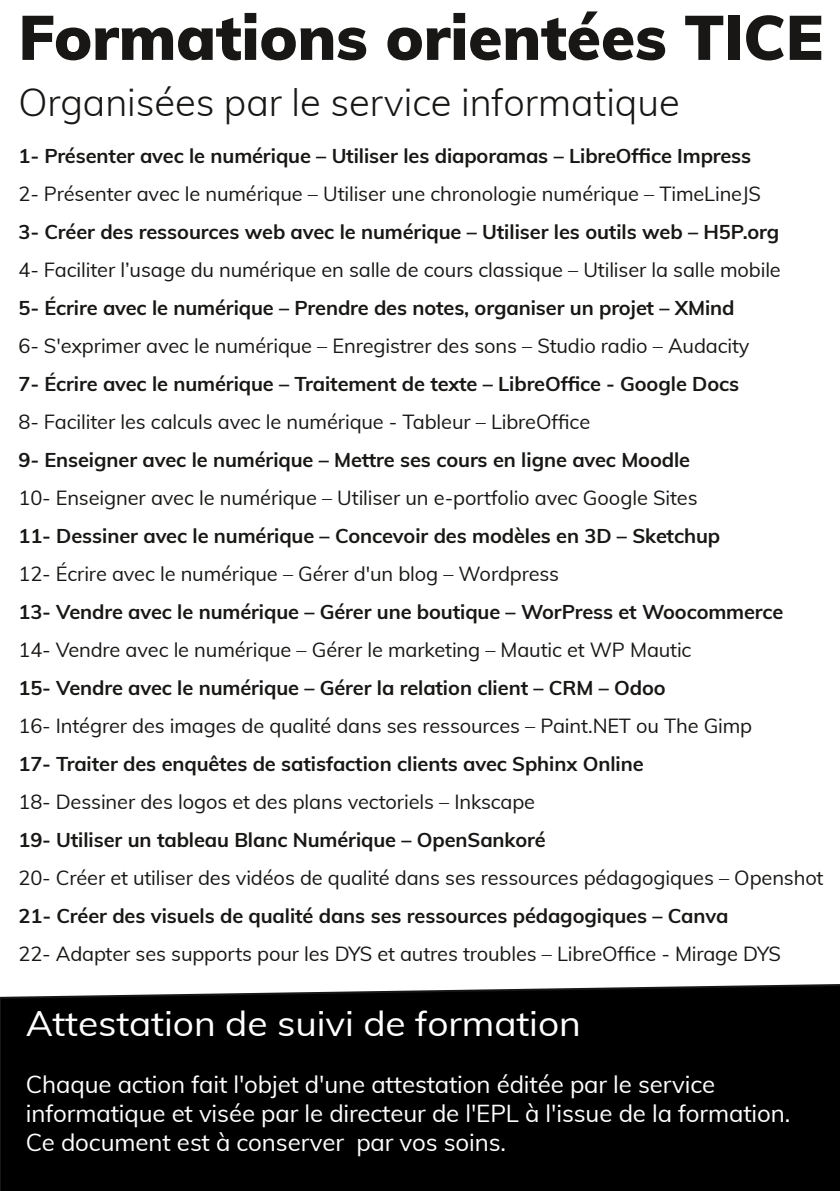
<style>
.page{position:relative;width:840px;height:1191px;background:#fff}
.page>*{position:absolute;margin:0;border:0;box-sizing:border-box;transform-origin:0 0}
.t1{font:900 62px "Muli";color:#181715}
.t2{font:300 38px "Muli";color:#181715}
.t3{font:34.6px "Muli";letter-spacing:-.005em;color:#fff;scale:1.07 1}
.t4{font:24px/28.8px "Muli";letter-spacing:-.005em;color:#fff}
.t5{font:20px "Muli";letter-spacing:-.01em;color:#181715}
.t6{font:700 20px "Muli";letter-spacing:-.01em;color:#181715}
</style>
<div class="page">
<div style="left:0;top:984px;width:839px;height:207px;background:#000"></div>
<h1 class="t1" style="left:18px;top:-2px;width:805px">Formations orientées TICE</h1>
<h2 class="t2" style="left:18px;top:78px;width:662px">Organisées par le service informatique</h2>
<p class="t6" style="left:18px;top:143px;width:734px">1- Présenter avec le numérique – Utiliser les diaporamas – LibreOffice Impress</p>
<p class="t5" style="left:18px;top:181px;width:743px">2- Présenter avec le numérique – Utiliser une chronologie numérique – TimeLineJS</p>
<p class="t6" style="left:18px;top:219px;width:761px">3- Créer des ressources web avec le numérique – Utiliser les outils web – H5P.org</p>
<p class="t5" style="left:18px;top:257px;width:763px">4- Faciliter l’usage du numérique en salle de cours classique – Utiliser la salle mobile</p>
<p class="t6" style="left:18px;top:295px;width:717px">5- Écrire avec le numérique – Prendre des notes, organiser un projet – XMind</p>
<p class="t5" style="left:18px;top:333px;width:732px">6- S'exprimer avec le numérique – Enregistrer des sons – Studio radio – Audacity</p>
<p class="t6" style="left:18px;top:371px;width:722px">7- Écrire avec le numérique – Traitement de texte – LibreOffice - Google Docs</p>
<p class="t5" style="left:18px;top:409px;width:573px">8- Faciliter les calculs avec le numérique - Tableur – LibreOffice</p>
<p class="t6" style="left:18px;top:447px;width:672px">9- Enseigner avec le numérique – Mettre ses cours en ligne avec Moodle</p>
<p class="t5" style="left:18px;top:485px;width:680px">10- Enseigner avec le numérique – Utiliser un e-portfolio avec Google Sites</p>
<p class="t6" style="left:18px;top:523px;width:702px">11- Dessiner avec le numérique – Concevoir des modèles en 3D – Sketchup</p>
<p class="t5" style="left:18px;top:561px;width:542px">12- Écrire avec le numérique – Gérer d'un blog – Wordpress</p>
<p class="t6" style="left:18px;top:599px;width:766px">13- Vendre avec le numérique – Gérer une boutique – WorPress et Woocommerce</p>
<p class="t5" style="left:18px;top:637px;width:674px">14- Vendre avec le numérique – Gérer le marketing – Mautic et WP Mautic</p>
<p class="t6" style="left:18px;top:675px;width:648px">15- Vendre avec le numérique – Gérer la relation client – CRM – Odoo</p>
<p class="t5" style="left:18px;top:713px;width:734px">16- Intégrer des images de qualité dans ses ressources – Paint.NET ou The Gimp</p>
<p class="t6" style="left:18px;top:751px;width:626px">17- Traiter des enquêtes de satisfaction clients avec Sphinx Online</p>
<p class="t5" style="left:18px;top:789px;width:518px">18- Dessiner des logos et des plans vectoriels – Inkscape</p>
<p class="t6" style="left:18px;top:827px;width:528px">19- Utiliser un tableau Blanc Numérique – OpenSankoré</p>
<p class="t5" style="left:18px;top:865px;width:806px">20- Créer et utiliser des vidéos de qualité dans ses ressources pédagogiques – Openshot</p>
<p class="t6" style="left:18px;top:903px;width:711px">21- Créer des visuels de qualité dans ses ressources pédagogiques – Canva</p>
<p class="t5" style="left:18px;top:941px;width:763px">22- Adapter ses supports pour les DYS et autres troubles – LibreOffice - Mirage DYS</p>
<h3 class="t3" style="left:26px;top:1000px;width:520px">Attestation de suivi de formation</h3>
<p class="t4" style="left:26px;top:1069px;width:765px">Chaque action fait l'objet d'une attestation éditée par le service informatique et visée par le directeur de l'EPL à l'issue de la formation.<br>Ce document est à conserver par vos soins.</p>
</div>
